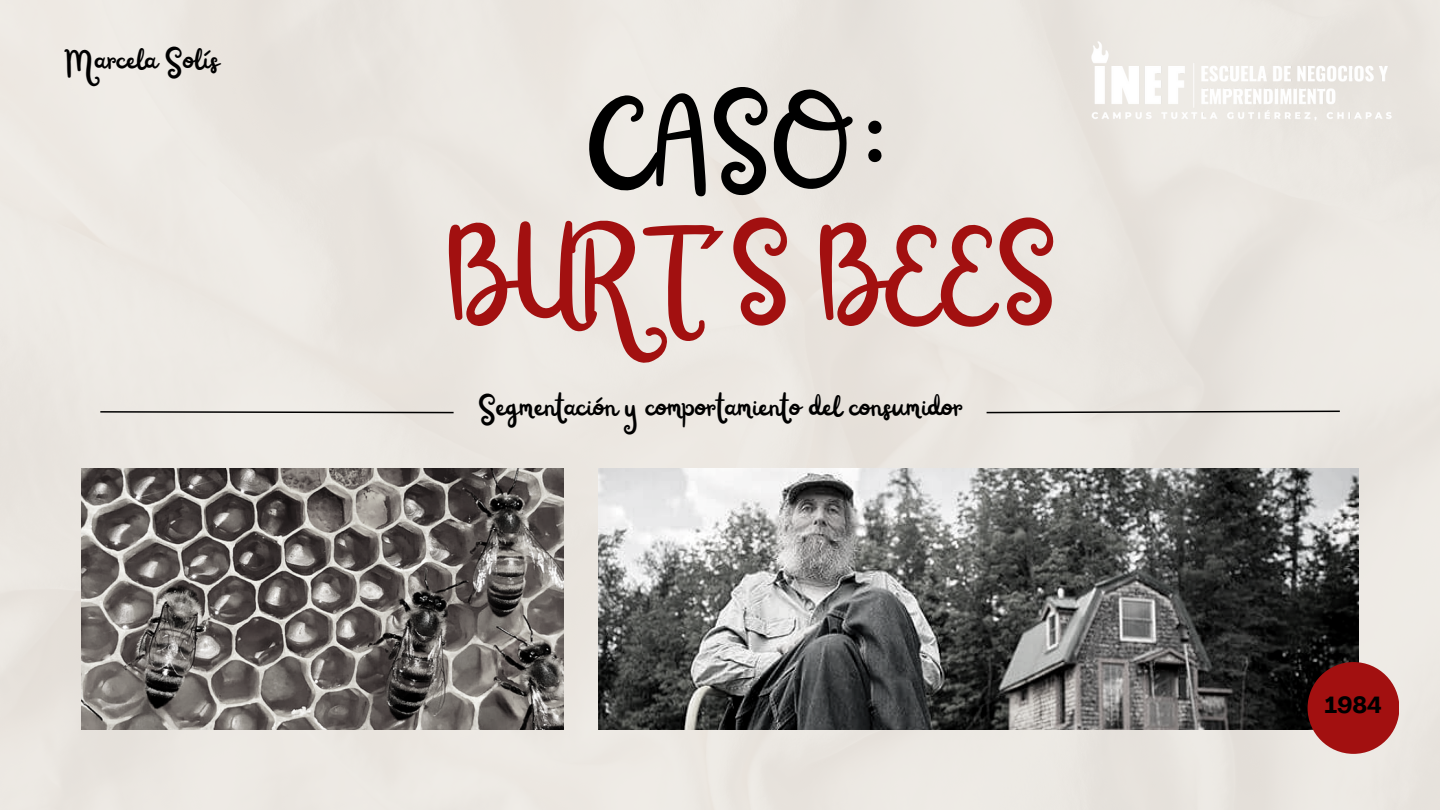
<style>
.page{position:relative;width:1440px;height:810px;background:#ece8e2}
.page>*{position:absolute;margin:0;border:0;box-sizing:border-box;transform-origin:0 0}
.t1{font:112px "Railey";color:#a21010}
.t2{font:112px "Railey";color:#000}
.t3{font:33.3px "Railey";color:#000}
.t4{font:33.2px "Railey";color:#000}
.t5{font:700 23px "Agrandir";color:#000}
.s1{font-family:"Noto Sans"}
</style>
<div class="page">
<img style="left:598px;top:468px;width:761px;height:261px">
<div style="left:1308px;top:662px;width:91px;height:92px;background:#a21010;border-radius:50%"></div>
<svg style="left:985px;top:410px;width:356px;height:4px"></svg>
<svg style="left:99px;top:410px;width:356px;height:4px"></svg>
<img style="left:81px;top:468px;width:483px;height:261px">
<img style="left:1086px;top:36px;width:313px;height:90px">
<p class="t4" style="left:65px;top:43px;width:154px">Marcela Solís</p>
<p class="t2" style="left:584px;top:73px;width:305px">CASO:</p>
<p class="t1" style="left:443px;top:204px;width:612px">BURT<span class="s1">´</span>S BEES</p>
<p class="t3" style="left:477px;top:390px;width:487px">Segmentación y comportamiento del consumidor</p>
<p class="t5" style="left:1325px;top:696px;width:59px">1984</p>
</div>
